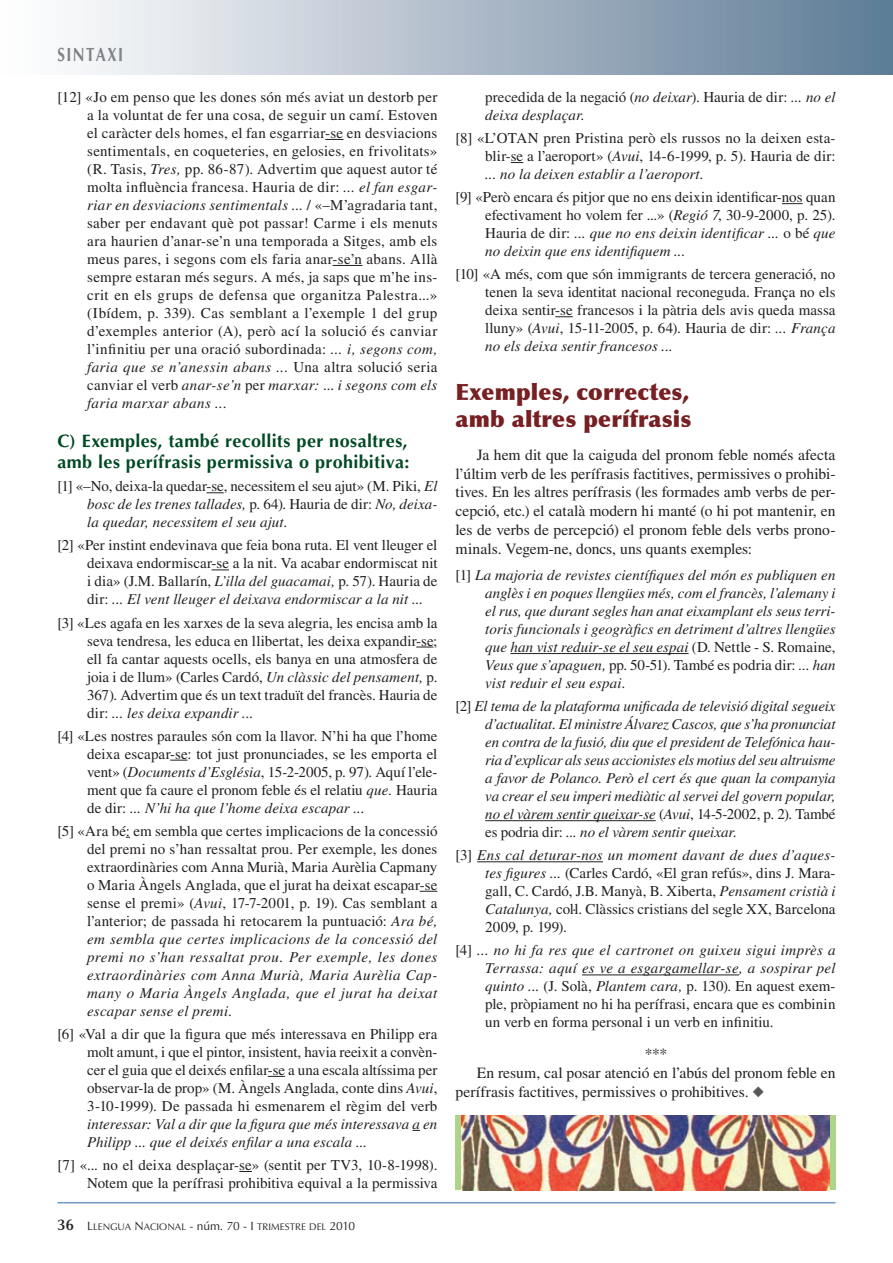
<style>
.page{position:relative;width:893px;height:1263px;background:#fff}
.page>*{position:absolute;margin:0;border:0;box-sizing:border-box;transform-origin:0 0}
.t1{font:900 22.5px/27px "Optima LT Std";letter-spacing:.01em;color:#762023}
.t2{font:19.2px "Optima LT Std Bold SC800";letter-spacing:.095em;color:#808285;scale:.79 1}
.t3{font:700 18px/21.6px "Optima LT Std";letter-spacing:.02em;color:#004923}
.t4{font:15.6px/18.8px "Times LT Std";letter-spacing:-.005em;color:#231f20;text-align:justify}
.t5{font:15px/18px "Times LT Std";letter-spacing:.005em;color:#231f20;text-align:justify}
.t6{font:italic 15px/18px "Times LT Std";color:#231f20;text-align:justify}
.t7{font:9.6px "Optima LT Std SC800";letter-spacing:.005em;color:#231f20}
.s1{font-style:italic}
.s2{font-family:"Optima LT Std";font-weight:600;font-size:15.6px}
.s3{font-size:12px}
.s4{font-family:"Optima LT Std";font-size:12px}
.s5{font-style:normal}
.s6{color:#57585a}
</style>
<div class="page">
<div style="left:0;top:0;width:893px;height:74px;background:linear-gradient(to right,#fff,#5e7b95)"></div>
<hr style="left:57px;top:1202px;width:779px;height:1px;background:#6e99c4">
<svg style="left:325px;top:139px;width:18px;height:1px"></svg>
<svg style="left:333px;top:265px;width:29px;height:1px"></svg>
<svg style="left:207px;top:492px;width:17px;height:1px"></svg>
<svg style="left:212px;top:569px;width:17px;height:1px"></svg>
<svg style="left:416px;top:647px;width:17px;height:1px"></svg>
<svg style="left:170px;top:760px;width:18px;height:1px"></svg>
<svg style="left:420px;top:891px;width:17px;height:1px"></svg>
<svg style="left:268px;top:1076px;width:17px;height:1px"></svg>
<svg style="left:239px;top:1171px;width:13px;height:1px"></svg>
<svg style="left:511px;top:162px;width:12px;height:1px"></svg>
<svg style="left:782px;top:203px;width:21px;height:1px"></svg>
<svg style="left:555px;top:316px;width:18px;height:1px"></svg>
<hr style="left:510px;top:653px;width:179px;height:1px;background:#231f20">
<hr style="left:485px;top:820px;width:171px;height:1px;background:#231f20">
<hr style="left:477px;top:861px;width:126px;height:1px;background:#231f20">
<hr style="left:582px;top:974px;width:157px;height:1px;background:#231f20">
<div style="left:455px;top:1115px;width:381px;height:75px;background:#acd589"></div>
<img style="left:461px;top:1115px;width:368px;height:75px">
<p class="t2" style="left:57px;top:43px;width:85px">SINTAXI</p>
<p class="t5" style="left:87px;top:88px;width:352px;text-indent:-30px">[12] «Jo em penso que les dones són més aviat un destorb per a la voluntat de fer una cosa, de seguir un camí. Estoven el caràcter dels homes, el fan esgarriar-se en desviacions sentimentals, en coqueteries, en gelosies, en frivolitats» (R. Tasis, <span class="s1">Tres,</span> pp. 86-87). Advertim que aquest autor té molta influència francesa. Hauria de dir: <span class="s1">... el fan esgar&shy;riar en desviacions sentimentals ...</span> / «–M’agradaria tant, saber per endavant què pot passar! Carme i els menuts ara haurien d’anar-se’n una temporada a Sitges, amb els meus pares, i segons com els faria anar-se’n abans. Allà sempre estaran més segurs. A més, ja saps que m’he ins&shy;crit en els grups de defensa que organitza Palestra...» (Ibídem, p. 339). Cas semblant a l’exemple 1 del grup d’exemples anterior (A), però ací la solució és canviar l’infinitiu per una oració subordinada: <span class="s1">... i, segons com, faria que se n’anessin abans ...</span> Una altra solució seria canviar el verb <span class="s1">anar-se’n</span> per <span class="s1">marxar:</span> ... <span class="s1">i segons com els faria marxar abans ...</span></p>
<p class="t3" style="left:57px;top:430px;width:354px">C) Exemples, també recollits per nosaltres, amb les perífrasis permissiva o prohibitiva:</p>
<p class="t5" style="left:87px;top:477px;width:352px;text-indent:-30px">[1] «–No, deixa-la quedar-se, necessitem el seu ajut» (M. Piki, <span class="s1">El bosc de les trenes tallades,</span> p. 64). Hauria de dir: <span class="s1">No, deixa&shy;la quedar, necessitem el seu ajut.</span></p>
<p class="t5" style="left:87px;top:536px;width:352px;text-indent:-30px">[2] «Per instint endevinava que feia bona ruta. El vent lleuger el deixava endormiscar-se a la nit. Va acabar endormiscat nit i dia» (J.M. Ballarín, <span class="s1">L’illa del guacamai,</span> p. 57). Hauria de dir: <span class="s1">... El vent lleuger el deixava endormiscar a la nit ...</span></p>
<p class="t5" style="left:87px;top:613px;width:352px;text-indent:-30px">[3] «Les agafa en les xarxes de la seva alegria, les encisa amb la seva tendresa, les educa en llibertat, les deixa expandir-se; ell fa cantar aquests ocells, els banya en una atmosfera de joia i de llum» (Carles Cardó, <span class="s1">Un clàssic del pensament,</span> p.<br>367). Advertim que és un text traduït del francès. Hauria de dir: <span class="s1">... les deixa expandir ...</span></p>
<p class="t5" style="left:87px;top:726px;width:352px;text-indent:-30px">[4] «Les nostres paraules són com la llavor. N’hi ha que l’home deixa escapar-se: tot just pronunciades, se les emporta el vent» (<span class="s1">Documents d’Església</span>, 15-2-2005, p. 97). Aquí l’ele&shy;ment que fa caure el pronom feble és el relatiu <span class="s1">que.</span> Hauria de dir: <span class="s1">... N’hi ha que l’home deixa escapar ...</span></p>
<p class="t5" style="left:87px;top:822px;width:352px;text-indent:-30px">[5] «Ara bé: em sembla que certes implicacions de la concessió del premi no s’han ressaltat prou. Per exemple, les dones extraordinàries com Anna Murià, Maria Aurèlia Capmany o Maria Àngels Anglada, que el jurat ha deixat escapar-se sense el premi» (<span class="s1">Avui</span>, 17-7-2001, p. 19). Cas semblant a l’anterior; de passada hi retocarem la puntuació: <span class="s1">Ara bé, em sembla que certes implicacions de la concessió del premi no s’han ressaltat prou. Per exemple, les dones extraordinàries com Anna Murià, Maria Aurèlia Cap&shy;many o Maria Àngels Anglada, que el jurat ha deixat escapar sense el premi.</span></p>
<p class="t5" style="left:87px;top:1025px;width:352px;text-indent:-30px">[6] «Val a dir que la figura que més interessava en Philipp era molt amunt, i que el pintor, insistent, havia reeixit a convèn&shy;cer el guia que el deixés enfilar-se a una escala altíssima per observar-la de prop» (M. Àngels Anglada, conte dins <span class="s1">Avui</span>, 3-10-1999). De passada hi esmenarem el règim del verb</p>
<p class="t6" style="left:87px;top:1115px;width:352px">interessar: Val a dir que la figura que més interessava a en<br>Philipp ... que el deixés enfilar a una escala ...</p>
<p class="t5" style="left:57px;top:1156px;width:382px;text-align:right">[7] «... no el deixa desplaçar-se» (sentit per TV3, 10-8-1998).<br>Notem que la perífrasi prohibitiva equival a la permissiva</p>
<p class="t7" style="left:57px;top:1221px;width:299px"><span class="s2">36</span> <span class="s3">L</span>LENGUA <span class="s3">N</span>ACIONAL <span class="s4">- núm. 70 -</span> <span class="s3">I</span> TRIMESTRE DEL <span class="s3">2010</span></p>
<p class="t5" style="left:485px;top:88px;width:352px">precedida de la negació (<span class="s1">no deixar</span>). Hauria de dir: <span class="s1">... no el deixa desplaçar.</span></p>
<p class="t5" style="left:485px;top:129px;width:352px;text-indent:-30px">[8] «L’OTAN pren Pristina però els russos no la deixen esta&shy;blir-se a l’aeroport» (<span class="s1">Avui</span>, 14-6-1999, p. 5). Hauria de dir: <span class="s1">... no la deixen establir a l’aeroport.</span></p>
<p class="t5" style="left:485px;top:188px;width:352px;text-indent:-30px">[9] «Però encara és pitjor que no ens deixin identificar-nos quan efectivament ho volem fer ...» (<span class="s1">Regió 7</span>, 30-9-2000, p. 25).<br>Hauria de dir: <span class="s1">... que no ens deixin identificar ...</span> o bé <span class="s1">que no deixin que ens identifiquem ...</span></p>
<p class="t5" style="left:485px;top:265px;width:352px;text-indent:-30px">[10] «A més, com que són immigrants de tercera generació, no tenen la seva identitat nacional reconeguda. França no els deixa sentir-se francesos i la pàtria dels avis queda massa lluny» (<span class="s1">Avui</span>, 15-11-2005, p. 64). Hauria de dir: <span class="s1">... França no els deixa sentir francesos ...</span></p>
<h1 class="t1" style="left:455px;top:378px;width:237px">Exemples, correctes, amb altres perífrasis</h1>
<p class="t4" style="left:455px;top:445px;width:382px;text-indent:21px">Ja hem dit que la caiguda del pronom feble només afecta l’últim verb de les perífrasis factitives, permissives o prohibi&shy;tives. En les altres perífrasis (les formades amb verbs de per&shy;cepció, etc.) el català modern hi manté (o hi pot mantenir, en les de verbs de percepció) el pronom feble dels verbs prono&shy;minals. Vegem-ne, doncs, uns quants exemples:</p>
<p class="t6" style="left:485px;top:566px;width:352px;text-indent:-30px"><span class="s5">[1]</span> La majoria de revistes científiques del món es publiquen en anglès i en poques llengües més, com el francès, l’alemany i el rus, que durant segles han anat eixamplant els seus terri&shy;toris funcionals i geogràfics en detriment d’altres llengües que han vist reduir-se el seu espai <span class="s5">(D. Nettle - S. Romaine, </span>Veus que s’apaguen, <span class="s5">pp. 50-51). També es podria dir:</span> ... han vist reduir el seu espai.</p>
<p class="t6" style="left:485px;top:697px;width:352px;text-indent:-30px"><span class="s5">[2]</span> El tema de la plataforma unificada de televisió digital segueix d’actualitat. El ministre Álvarez Cascos, que s’ha pronunciat en contra de la fusió, diu que el president de Telefónica hau&shy;ria d’explicar als seus accionistes els motius del seu altruisme a favor de Polanco. Però el cert és que quan la companyia va crear el seu imperi mediàtic al servei del govern popular, no el vàrem sentir queixar-se <span class="s5">(</span>Avui<span class="s5">, 14-5-2002, p. 2). També es podria dir:</span> ... no el vàrem sentir queixar.</p>
<p class="t5" style="left:485px;top:846px;width:352px;text-indent:-30px">[3] <span class="s1">Ens cal deturar-nos un moment davant de dues d’aques&shy;tes figures ...</span> (Carles Cardó, «El gran refús», dins J. Mara&shy;gall, C. Cardó, J.B. Manyà, B. Xiberta, <span class="s1">Pensament cristià i Catalunya,</span> col·l. Clàssics cristians del segle XX, Barcelona 2009, p. 199).</p>
<p class="t5" style="left:485px;top:941px;width:352px;text-indent:-30px">[4] <span class="s1">... no hi fa res que el cartronet on guixeu sigui imprès a Terrassa: aquí es ve a esgargamellar-se, a sospirar pel quinto ...</span> (J. Solà, <span class="s1">Plantem cara,</span> p. 130). En aquest exem&shy;ple, pròpiament no hi ha perífrasi, encara que es combinin un verb en forma personal i un verb en infinitiu.</p>
<p class="t4" style="left:645px;top:1044px;width:24px">***</p>
<p class="t4" style="left:477px;top:1063px;width:360px">En resum, cal posar atenció en l’abús del pronom feble en</p>
<p class="t4" style="left:455px;top:1082px;width:310px">perífrasis factitives, permissives o prohibitives. <span class="s6">◆</span></p>
</div>
